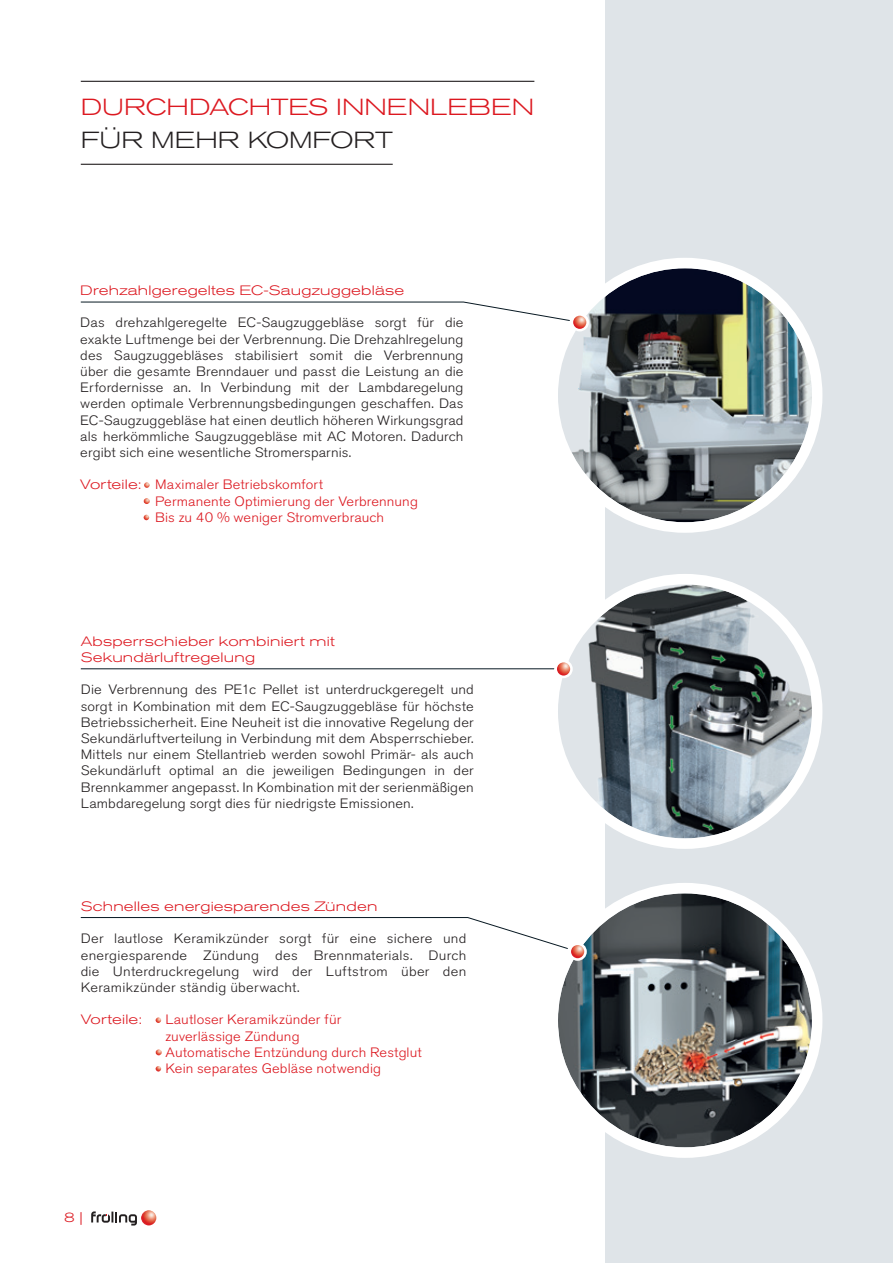
<style>
.page{position:relative;width:893px;height:1263px;background:#fff}
.page>*{position:absolute;margin:0;border:0;box-sizing:border-box;transform-origin:0 0}
.t1{font:300 expanded 23.1px "Akzidenz Grotesk BQ";color:#dc1820;scale:1.08 1}
.t2{font:300 expanded 23.1px "Akzidenz Grotesk BQ";color:#231f20;scale:1.08 1}
.t3{font:300 13.5px/16.2px "Akzidenz Grotesk BQ";letter-spacing:.01em;color:#231f20;text-align:justify;scale:1.08 1}
.t4{font:300 13.5px/16.2px "Akzidenz Grotesk BQ";letter-spacing:.01em;color:#dc1820;scale:1.08 1}
.t5{font:300 expanded 13.5px/16.2px "Akzidenz Grotesk BQ";letter-spacing:.015em;color:#dc1820;scale:1.08 1}
.s1{font-stretch:expanded}
</style>
<div class="page">
<div style="left:605px;top:0;width:288px;height:1263px;background:#dfe4e8"></div>
<svg style="left:91px;top:1211px;width:46px;height:14px"></svg>
<img style="left:141px;top:1210px;width:15px;height:15px;border-radius:8px">
<hr style="left:81px;top:164px;width:312px;height:1px;background:#231f20">
<hr style="left:81px;top:81px;width:453px;height:1px;background:#231f20">
<hr style="left:81px;top:668px;width:731px;height:1px;background:#071822">
<svg style="left:144px;top:482px;width:6px;height:6px"></svg>
<svg style="left:144px;top:498px;width:6px;height:6px"></svg>
<svg style="left:144px;top:515px;width:5px;height:5px"></svg>
<svg style="left:156px;top:1017px;width:5px;height:6px"></svg>
<svg style="left:156px;top:1049px;width:6px;height:6px"></svg>
<svg style="left:156px;top:1066px;width:5px;height:5px"></svg>
<svg style="left:553px;top:579px;width:264px;height:265px;fill:#dfe4e8"></svg>
<img style="left:579px;top:584px;width:233px;height:254px">
<div style="left:547px;top:574px;width:275px;height:275px;border:10px solid #fff;border-radius:50%"></div>
<div style="left:553px;top:263px;width:264px;height:264px;background:#fff;border-radius:50%"></div>
<img style="left:558px;top:268px;width:254px;height:254px;border-radius:127px">
<div style="left:547px;top:258px;width:275px;height:275px;border:10px solid #fff;border-radius:50%"></div>
<div style="left:553px;top:888px;width:264px;height:264px;background:#fff;border-radius:50%"></div>
<img style="left:558px;top:893px;width:254px;height:254px;border-radius:127px">
<div style="left:547px;top:883px;width:275px;height:275px;border:10px solid #fff;border-radius:50%"></div>
<div style="left:571px;top:313px;width:18px;height:18px;background:#fff;border-radius:50%"></div>
<svg style="left:80px;top:302px;width:506px;height:27px"></svg>
<div style="left:554px;top:660px;width:19px;height:18px;background:#fff;border-radius:50%"></div>
<img style="left:557px;top:662px;width:13px;height:14px;border-radius:7px">
<svg style="left:568px;top:942px;width:19px;height:19px"></svg>
<svg style="left:80px;top:917px;width:504px;height:41px"></svg>
<p class="t1" style="left:81px;top:94px;width:421px">DURCHDACHTES INNENLEBEN</p>
<p class="t2" style="left:81px;top:127px;width:290px">FÜR MEHR KOMFORT</p>
<p class="t5" style="left:80px;top:282px;width:301px">Drehzahlgeregeltes EC-Saugzuggebläse</p>
<p class="t3" style="left:80px;top:315px;width:356px">Das drehzahlgeregelte EC-Saugzuggebläse sorgt für die exakte Luftmenge bei der Verbrennung. Die Drehzahlregelung des Saugzuggebläses stabilisiert somit die Verbrennung über die gesamte Brenndauer und passt die Leistung an die Erfordernisse an. In Verbindung mit der Lambdaregelung werden optimale Verbrennungsbedingungen geschaffen. Das EC-Saugzuggebläse hat einen deutlich höheren Wirkungsgrad als herkömmliche Saugzuggebläse mit AC Motoren. Dadurch ergibt sich eine wesentliche Stromersparnis.</p>
<p class="t4" style="left:155px;top:477px;width:245px;text-indent:-75px"><span class="s1">Vorteile:</span> Maximaler Betriebskomfort<br>Permanente Optimierung der Verbrennung<br>Bis zu 40 % weniger Stromverbrauch</p>
<p class="t5" style="left:81px;top:633px;width:236px">Absperrschieber kombiniert mit<br>Sekundärluftregelung</p>
<p class="t3" style="left:81px;top:682px;width:365px">Die Verbrennung des PE1c Pellet ist unterdruckgeregelt und sorgt in Kombination mit dem EC-Saugzuggebläse für höchste Betriebssicherheit. Eine Neuheit ist die innovative Regelung der Sekundärluftverteilung in Verbindung mit dem Absperrschieber.<br>Mittels nur einem Stellantrieb werden sowohl Primär- als auch Sekundärluft optimal an die jeweiligen Bedingungen in der Brennkammer angepasst. In Kombination mit der serienmäßigen Lambdaregelung sorgt dies für niedrigste Emissionen.</p>
<p class="t5" style="left:81px;top:898px;width:276px">Schnelles energiesparendes Zünden</p>
<p class="t3" style="left:81px;top:931px;width:358px">Der lautlose Keramikzünder sorgt für eine sichere und energiesparende Zündung des Brennmaterials. Durch die Unterdruckregelung wird der Luftstrom über den Keramikzünder ständig überwacht.</p>
<p class="t5" style="left:81px;top:1012px;width:58px">Vorteile:</p>
<p class="t4" style="left:165px;top:1012px;width:164px">Lautloser Keramikzünder für</p>
<p class="t4" style="left:165px;top:1028px;width:239px">zuverlässige Zündung<br>Automatische Entzündung durch Restglut<br>Kein separates Gebläse notwendig</p>
<p class="t5" style="left:64px;top:1209px;width:19px">8 |</p>
</div>
